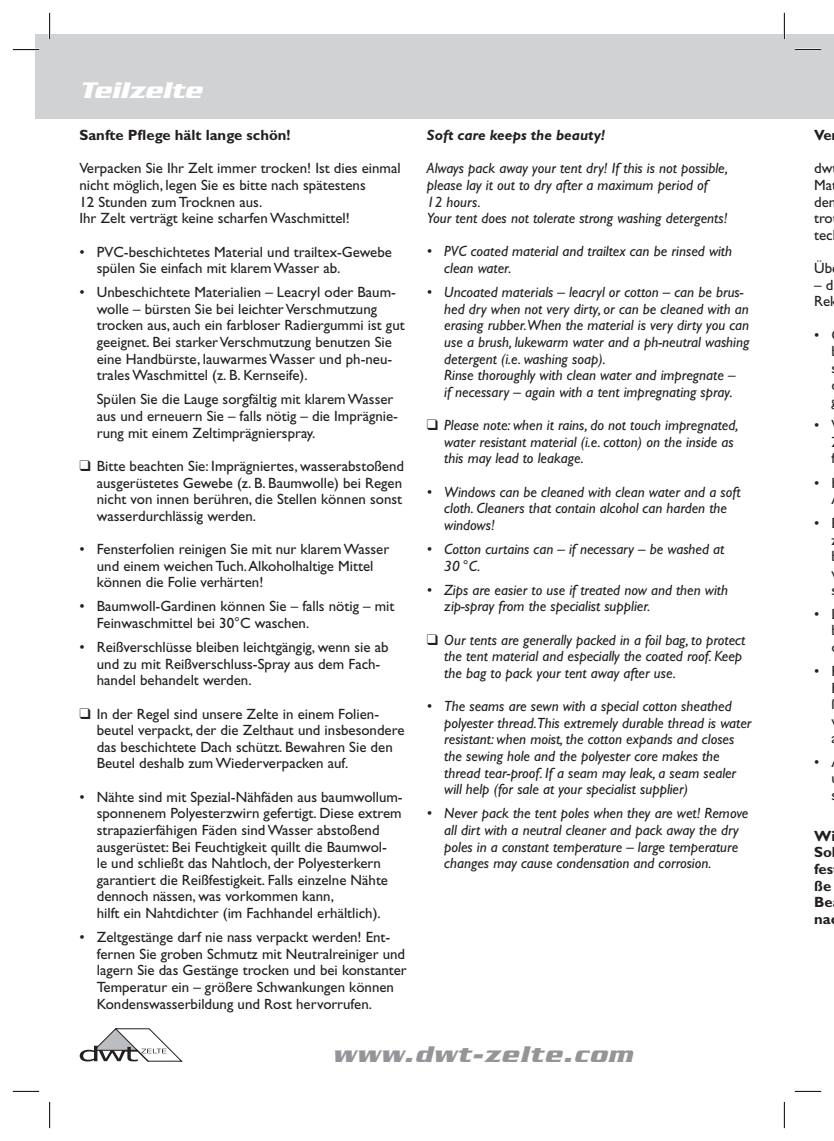
<style>
.page{position:relative;width:834px;height:1141px;background:#fff}
.page>*{position:absolute;margin:0;border:0;box-sizing:border-box;transform-origin:0 0}
.t1{font:italic 700 24.5px "Serpentine";letter-spacing:.05em;color:#939598}
.t2{font:italic 700 24.5px "Serpentine";color:#fff}
.t3{font:14.88px/16.6px "Gill Sans";color:#231f20}
.t4{font:italic 14.88px/16.6px "Gill Sans";color:#231f20}
.t5{font:700 14.88px/16.6px "Gill Sans";color:#231f20}
.t6{font:italic 700 14.88px "Gill Sans";color:#231f20}
</style>
<div class="page">
<div style="left:35px;top:35px;width:749px;height:84px;background:#d1d2d4"></div>
<svg style="left:80px;top:1028px;width:102px;height:34px"></svg>
<div style="left:784px;top:35px;width:49px;height:84px;background:#d1d2d4"></div>
<hr style="left:13px;top:49px;width:26px;height:2px;background:#fff">
<hr style="left:794px;top:49px;width:27px;height:2px;background:#fff">
<hr style="left:49px;top:13px;width:2px;height:26px;background:#fff">
<hr style="left:783px;top:13px;width:2px;height:26px;background:#fff">
<svg style="left:13px;top:49px;width:26px;height:1px"></svg>
<svg style="left:794px;top:49px;width:27px;height:1px"></svg>
<svg style="left:13px;top:1091px;width:26px;height:1px"></svg>
<svg style="left:794px;top:1091px;width:27px;height:1px"></svg>
<svg style="left:49px;top:13px;width:1px;height:26px"></svg>
<svg style="left:49px;top:1102px;width:1px;height:26px"></svg>
<svg style="left:783px;top:13px;width:1px;height:26px"></svg>
<svg style="left:783px;top:1102px;width:1px;height:26px"></svg>
<h1 class="t2" style="left:79px;top:82px;width:124px">Teilzelte</h1>
<p class="t5" style="left:79px;top:128px;width:212px">Sanfte Pflege hält lange schön!</p>
<p class="t3" style="left:79px;top:162px;width:323px">Verpacken Sie Ihr Zelt immer trocken! Ist dies einmal nicht möglich, legen Sie es bitte nach spätestens<br>12 Stunden zum Trocknen aus.<br>Ihr Zelt verträgt keine scharfen Waschmittel!</p>
<p class="t3" style="left:97px;top:245px;width:296px;text-indent:-17px">• PVC-beschichtetes Material und trailtex-Gewebe spülen Sie einfach mit klarem Wasser ab.</p>
<p class="t3" style="left:97px;top:286px;width:309px;text-indent:-17px">• Unbeschichtete Materialien – Leacryl oder Baum&shy;wolle – bürsten Sie bei leichter Verschmutzung trocken aus, auch ein farbloser Radiergummi ist gut geeignet. Bei starker Verschmutzung benutzen Sie eine Handbürste, lauwarmes Wasser und ph-neu&shy;trales Waschmittel (z. B. Kernseife).</p>
<p class="t3" style="left:97px;top:393px;width:303px">Spülen Sie die Lauge sorgfältig mit klarem Wasser aus und erneuern Sie – falls nötig – die Imprägnie&shy;rung mit einem Zeltimprägnierspray.</p>
<p class="t3" style="left:97px;top:459px;width:309px;text-indent:-17px">❑ Bitte beachten Sie: Imprägniertes, wasserabstoßend ausgerüstetes Gewebe (z. B. Baumwolle) bei Regen nicht von innen berühren, die Stellen können sonst wasserdurchlässig werden.</p>
<p class="t3" style="left:97px;top:542px;width:294px;text-indent:-17px">• Fensterfolien reinigen Sie mit nur klarem Wasser und einem weichen Tuch. Alkoholhaltige Mittel können die Folie verhärten!</p>
<p class="t3" style="left:97px;top:600px;width:299px;text-indent:-17px">• Baumwoll-Gardinen können Sie – falls nötig – mit<br>Feinwaschmittel bei 30°C waschen.</p>
<p class="t3" style="left:97px;top:640px;width:293px;text-indent:-17px">• Reißverschlüsse bleiben leichtgängig, wenn sie ab und zu mit Reißverschluss-Spray aus dem Fach&shy;handel behandelt werden.</p>
<p class="t3" style="left:97px;top:707px;width:309px;text-indent:-17px">❑ In der Regel sind unsere Zelte in einem Folien&shy;beutel verpackt, der die Zelthaut und insbesondere das beschichtete Dach schützt. Bewahren Sie den Beutel deshalb zum Wiederverpacken auf.</p>
<p class="t3" style="left:97px;top:790px;width:307px;text-indent:-17px">• Nähte sind mit Spezial-Nähfäden aus baumwollum&shy;sponnenem Polyesterzwirn gefertigt. Diese extrem strapazierfähigen Fäden sind Wasser abstoßend ausgerüstet: Bei Feuchtigkeit quillt die Baumwol-<br>le und schließt das Nahtloch, der Polyesterkern garantiert die Reißfestigkeit. Falls einzelne Nähte dennoch nässen, was vorkommen kann,<br>hilft ein Nahtdichter (im Fachhandel erhältlich).</p>
<p class="t3" style="left:97px;top:930px;width:311px;text-indent:-17px">• Zeltgestänge darf nie nass verpackt werden! Ent&shy;fernen Sie groben Schmutz mit Neutralreiniger und lagern Sie das Gestänge trocken und bei konstanter Temperatur ein – größere Schwankungen können Kondenswasserbildung und Rost hervor rufen.</p>
<p class="t6" style="left:427px;top:130px;width:179px">Soft care keeps the beauty!</p>
<p class="t4" style="left:427px;top:162px;width:302px">Always pack away your tent dry! If this is not possible, please lay it out to dry after a maximum period of<br>12 hours.<br>Your tent does not tolerate strong washing detergents!</p>
<p class="t4" style="left:444px;top:245px;width:289px;text-indent:-17px">• PVC coated material and trailtex can be rinsed with clean water.</p>
<p class="t4" style="left:444px;top:286px;width:306px;text-indent:-17px">• Uncoated materials – leacryl or cotton – can be brus&shy;hed dry when not very dirty, or can be cleaned with an erasing rubber.When the material is very dirty you can use a brush, lukewarm water and a ph-neutral washing detergent (i.e. washing soap).<br>Rinse thoroughly with clean water and impregnate –<br>if necessary – again with a tent impregnating spray.</p>
<p class="t4" style="left:444px;top:418px;width:295px;text-indent:-17px">❑ Please note: when it rains, do not touch impregnated, water resistant material (i.e. cotton) on the inside as this may lead to leakage.</p>
<p class="t4" style="left:444px;top:485px;width:298px;text-indent:-17px">• Windows can be cleaned with clean water and a soft cloth. Cleaners that contain alcohol can harden the windows!</p>
<p class="t4" style="left:444px;top:542px;width:281px;text-indent:-17px">• Cotton curtains can – if necessary – be washed at<br>30 °C.</p>
<p class="t4" style="left:444px;top:583px;width:285px;text-indent:-17px">• Zips are easier to use if treated now and then with zip-spray from the specialist supplier.</p>
<p class="t4" style="left:444px;top:633px;width:302px;text-indent:-17px">❑ Our tents are generally packed in a foil bag, to protect the tent material and especially the coated roof. Keep the bag to pack your tent away after use.</p>
<p class="t4" style="left:444px;top:699px;width:309px;text-indent:-17px">• The seams are sewn with a special cotton sheathed polyester thread.This extremely durable thread is water resistant: when moist, the cotton expands and closes the sewing hole and the polyester core makes the thread tear-proof. If a seam may leak, a seam sealer will help (for sale at your specialist supplier)</p>
<p class="t4" style="left:444px;top:807px;width:305px;text-indent:-17px">• Never pack the tent poles when they are wet! Remove all dirt with a neutral cleaner and pack away the dry poles in a constant temperature – large temperature changes may cause condensation and corrosion.</p>
<h1 class="t1" style="left:332px;top:1046px;width:301px">www.dwt-zelte.com</h1>
<p class="t5" style="left:814px;top:128px;width:19px">Ve</p>
<p class="t3" style="left:814px;top:162px;width:24px">dw<br>Ma den tro tec</p>
<p class="t3" style="left:814px;top:261px;width:19px">Üb</p>
<p class="t3" style="left:814px;top:278px;width:21px">– d<br>Re</p>
<p class="t3" style="left:814px;top:328px;width:7px">•</p>
<p class="t3" style="left:814px;top:419px;width:7px">•</p>
<p class="t3" style="left:814px;top:476px;width:7px">•</p>
<p class="t3" style="left:814px;top:517px;width:7px">•</p>
<p class="t3" style="left:831px;top:452px;width:5px">f</p>
<p class="t3" style="left:814px;top:607px;width:7px">•</p>
<p class="t3" style="left:814px;top:664px;width:7px">•</p>
<p class="t3" style="left:814px;top:755px;width:7px">•</p>
<p class="t5" style="left:814px;top:829px;width:23px">Wi<br>Sol fes ße<br>Be na</p>
</div>
